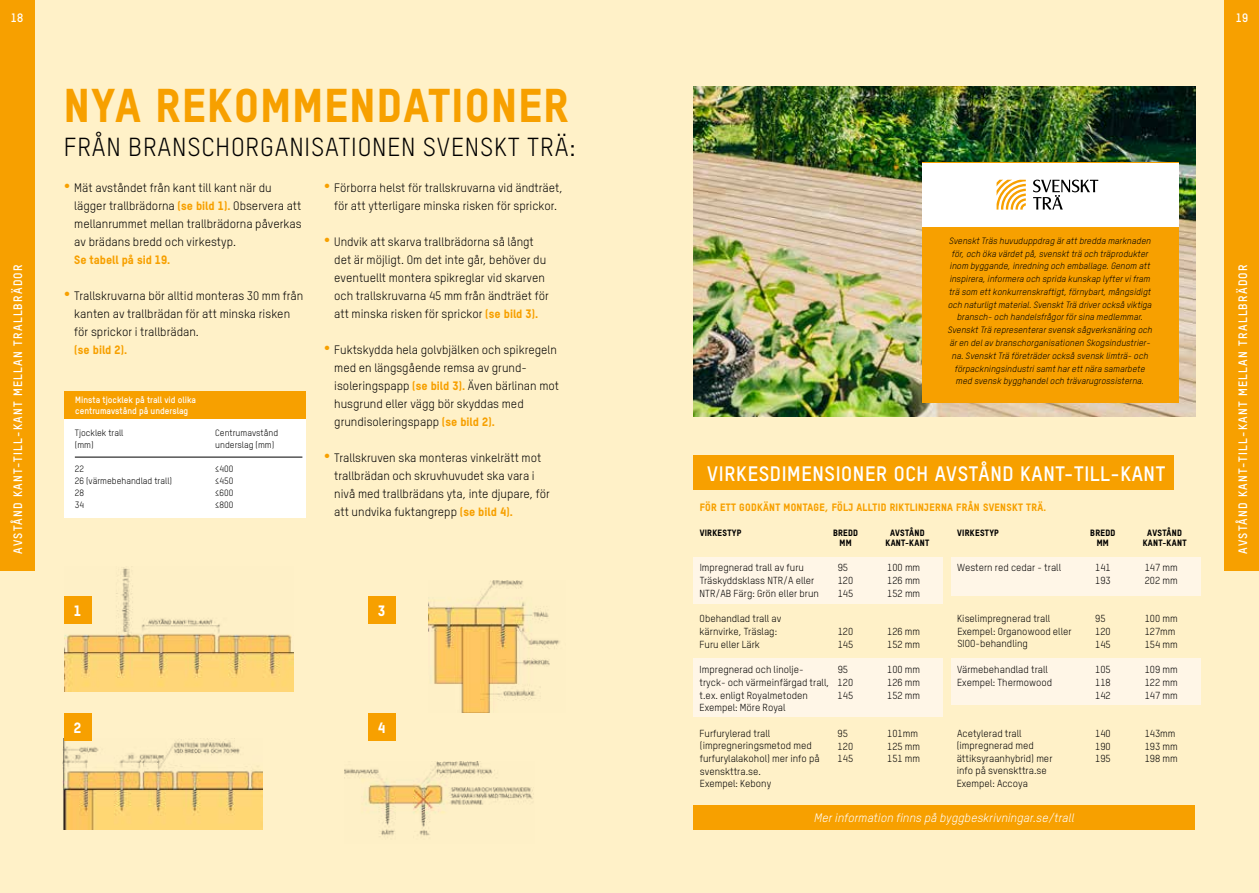
<style>
.page{position:relative;width:1259px;height:893px;background:#fff1c8}
.page>*{position:absolute;margin:0;border:0;box-sizing:border-box;transform-origin:0 0}
.t1{font:800 46.65px "TSTAR";letter-spacing:.03em;color:#f7a000}
.t2{font:25.65px "TSTAR";letter-spacing:.03em;color:#000}
.t3{font:700 20.55px "TSTAR";letter-spacing:.03em;color:#fff}
.t4{font:800 14.7px "TSTAR";color:#fff}
.t5{font:12px/18px "TSTAR";color:#000}
.t6{font:700 12px "TSTAR";letter-spacing:.1em;color:#fff}
.t7{font:italic 12px "TSTAR";color:#fff}
.t8{font:800 12px "TSTAR";color:#f7a000}
.t9{font:800 10.5px "TSTAR";letter-spacing:.03em;color:#f7a000}
.t10{font:10.05px/12.8px "TSTAR";color:#000}
.t11{font:italic 9px/12.8px "TSTAR";color:#000;text-align:center}
.t12{font:9px/12px "TSTAR";color:#000}
.t13{font:800 9px/9.8px "TSTAR";letter-spacing:.03em;color:#000;text-align:center}
.t14{font:700 9px/10.5px "TSTAR";color:#fff}
.s1{font-weight:800;font-size:18px;color:#f7a000}
.s2{font-weight:800;color:#f7a000}
</style>
<div class="page">
<img style="left:693px;top:86px;width:502px;height:331px">
<div style="left:64px;top:396px;width:242px;height:121px;background:#fff"></div>
<div style="left:64px;top:391px;width:242px;height:28px;background:#f7a000"></div>
<div style="left:951px;top:658px;width:249px;height:46px;background:#fff6e7"></div>
<div style="left:693px;top:658px;width:250px;height:59px;background:#fff6e7"></div>
<div style="left:951px;top:557px;width:249px;height:38px;background:#fff6e7"></div>
<div style="left:693px;top:557px;width:250px;height:46px;background:#fff6e7"></div>
<div style="left:693px;top:455px;width:481px;height:34px;background:#f7a000"></div>
<div style="left:1225px;top:0;width:34px;height:571px;background:#f7a000"></div>
<div style="left:0;top:0;width:34px;height:571px;background:#f7a000"></div>
<div style="left:693px;top:805px;width:502px;height:25px;background:#f7a000"></div>
<img style="left:62px;top:738px;width:201px;height:92px">
<img style="left:344px;top:761px;width:190px;height:75px">
<img style="left:64px;top:567px;width:229px;height:124px">
<img style="left:428px;top:580px;width:132px;height:132px">
<div style="left:922px;top:163px;width:256px;height:240px;background:#f7a000"></div>
<div style="left:64px;top:596px;width:27px;height:28px;background:#f7a000"></div>
<div style="left:64px;top:713px;width:27px;height:28px;background:#f7a000"></div>
<div style="left:368px;top:713px;width:27px;height:28px;background:#f7a000"></div>
<div style="left:368px;top:596px;width:27px;height:28px;background:#f7a000"></div>
<div style="left:922px;top:163px;width:256px;height:63px;background:#fff"></div>
<svg style="left:996px;top:180px;width:29px;height:30px"></svg>
<svg style="left:1033px;top:180px;width:65px;height:30px"></svg>
<hr style="left:75px;top:457px;width:227px;height:1px;background:#000">
<p class="t6" style="left:11px;top:10px;width:14px">18</p>
<p class="t6" style="left:1236px;top:10px;width:14px">19</p>
<h1 class="t1" style="left:64px;top:77px;width:506px">NYA REKOMMENDATIONER</h1>
<h2 class="t2" style="left:64px;top:131px;width:513px">FRÅN BRANSCHORGANISATIONEN SVENSKT TRÄ:</h2>
<p class="t5" style="left:74px;top:179px;width:229px;text-indent:-10px"><span class="s1">•</span> Mät avståndet från kant till kant när du lägger trallbrädorna <span class="s2">(se bild 1).</span> Observera att mellanrummet mellan trallbrädorna påverkas av brädans bredd och virkestyp.</p>
<p class="t8" style="left:74px;top:253px;width:97px">Se tabell på sid 19.</p>
<p class="t5" style="left:74px;top:287px;width:230px;text-indent:-10px"><span class="s1">•</span> Trallskruvarna bör alltid monteras 30 mm från kanten av trallbrädan för att minska risken för sprickor i trallbrädan.</p>
<p class="t8" style="left:74px;top:343px;width:54px">(se bild 2).</p>
<p class="t5" style="left:324px;top:179px;width:241px;text-align:center"><span class="s1">•</span> Förborra helst för trallskruvarna vid ändträet, för att ytterligare minska risken för sprickor.</p>
<p class="t5" style="left:334px;top:233px;width:216px;text-indent:-10px"><span class="s1">•</span> Undvik att skarva trallbrädorna så långt det är möjligt. Om det inte går, behöver du eventuellt montera spikreglar vid skarven och trallskruvarna 45 mm från ändträet för att minska risken för sprickor <span class="s2">(se bild 3).</span></p>
<p class="t5" style="left:334px;top:341px;width:226px;text-indent:-10px"><span class="s1">•</span> Fuktskydda hela golvbjälken och spikregeln med en längsgående remsa av grund&shy;isoleringspapp <span class="s2">(se bild 3).</span> Även bärlinan mot husgrund eller vägg bör skyddas med grundisoleringspapp <span class="s2">(se bild 2).</span></p>
<p class="t5" style="left:334px;top:449px;width:217px;text-indent:-10px"><span class="s1">•</span> Trallskruven ska monteras vinkelrätt mot trallbrädan och skruvhuvudet ska vara i nivå med trallbrädans yta, inte djupare, för att undvika fuktangrepp <span class="s2">(se bild 4).</span></p>
<p class="t11" style="left:948px;top:234px;width:206px">Svenskt Träs huvuduppdrag är att bredda marknaden för, och öka värdet på, svenskt trä och träprodukter inom byggande, inredning och emballage. Genom att inspirera, informera och sprida kunskap lyfter vi fram trä som ett konkurrenskraftigt, förnybart, mångsidigt och naturligt material. Svenskt Trä driver också viktiga bransch- och handelsfrågor för sina medlemmar.<br>Svenskt Trä representerar svensk sågverksnäring och är en del av branschorganisationen Skogsindustrier&shy;na. Svenskt Trä företräder också svensk limträ- och förpackningsindustri samt har ett nära samarbete med svensk bygghandel och trävarugrossisterna.</p>
<p class="t6" style="left:11px;top:554px;width:291px;rotate:-90deg">AVSTÅND KANT-TILL-KANT MELLAN TRALLBRÄDOR</p>
<p class="t6" style="left:1235px;top:554px;width:291px;rotate:-90deg">AVSTÅND KANT-TILL-KANT MELLAN TRALLBRÄDOR</p>
<p class="t14" style="left:75px;top:395px;width:122px">Minsta tjocklek på trall vid olika centrumavstånd på underslag</p>
<p class="t12" style="left:215px;top:427px;width:64px">Centrumavstånd underslag (mm)</p>
<p class="t12" style="left:215px;top:463px;width:20px;text-align:justify">≤400 ≤450 ≤600 ≤800</p>
<p class="t12" style="left:75px;top:427px;width:50px">Tjocklek trall (mm)</p>
<p class="t12" style="left:75px;top:463px;width:99px">22<br>26 (värmebehandlad trall)<br>28<br>34</p>
<h3 class="t3" style="left:707px;top:461px;width:459px">VIRKESDIMENSIONER OCH AVSTÅND KANT-TILL-KANT</h3>
<p class="t9" style="left:699px;top:501px;width:348px">FÖR ETT GODKÄNT MONTAGE, FÖLJ ALLTID RIKTLINJERNA FRÅN SVENSKT TRÄ.</p>
<p class="t13" style="left:885px;top:527px;width:45px">AVSTÅND<br>KANT-KANT</p>
<p class="t13" style="left:1142px;top:527px;width:45px">AVSTÅND<br>KANT-KANT</p>
<p class="t13" style="left:699px;top:527px;width:43px">VIRKESTYP</p>
<p class="t10" style="left:699px;top:561px;width:106px">Impregnerad trall av furu</p>
<p class="t10" style="left:837px;top:561px;width:12px">95</p>
<p class="t10" style="left:887px;top:561px;width:35px">100 mm</p>
<p class="t10" style="left:699px;top:574px;width:116px">Träskyddsklass NTR/A eller</p>
<p class="t10" style="left:837px;top:574px;width:17px">120</p>
<p class="t10" style="left:887px;top:574px;width:35px">126 mm</p>
<p class="t10" style="left:699px;top:586px;width:121px">NTR/AB Färg: Grön eller brun</p>
<p class="t10" style="left:837px;top:586px;width:17px">145</p>
<p class="t10" style="left:887px;top:586px;width:35px">152 mm</p>
<p class="t10" style="left:699px;top:612px;width:83px">Obehandlad trall av kärnvirke, Träslag:</p>
<p class="t13" style="left:957px;top:527px;width:43px">VIRKESTYP</p>
<p class="t10" style="left:957px;top:561px;width:105px">Western red cedar - trall</p>
<p class="t10" style="left:1095px;top:561px;width:17px">141</p>
<p class="t10" style="left:1144px;top:561px;width:35px">147 mm</p>
<p class="t10" style="left:1095px;top:574px;width:17px">193</p>
<p class="t10" style="left:1144px;top:574px;width:35px">202 mm</p>
<p class="t10" style="left:957px;top:612px;width:94px">Kiselimpregnerad trall</p>
<p class="t10" style="left:1095px;top:612px;width:12px">95</p>
<p class="t10" style="left:1144px;top:612px;width:35px">100 mm</p>
<p class="t10" style="left:1095px;top:625px;width:17px">120</p>
<p class="t10" style="left:1144px;top:625px;width:32px">127mm</p>
<p class="t10" style="left:1095px;top:637px;width:17px">145</p>
<p class="t10" style="left:1144px;top:637px;width:35px">154 mm</p>
<p class="t10" style="left:957px;top:663px;width:92px">Värmebehandlad trall</p>
<p class="t10" style="left:1095px;top:663px;width:17px">105</p>
<p class="t10" style="left:1144px;top:663px;width:35px">109 mm</p>
<p class="t10" style="left:957px;top:676px;width:97px">Exempel: Thermowood</p>
<p class="t10" style="left:1095px;top:676px;width:17px">118</p>
<p class="t10" style="left:1144px;top:676px;width:35px">122 mm</p>
<p class="t10" style="left:1095px;top:689px;width:17px">142</p>
<p class="t10" style="left:1144px;top:689px;width:35px">147 mm</p>
<p class="t10" style="left:957px;top:727px;width:66px">Acetylerad trall</p>
<p class="t10" style="left:1095px;top:727px;width:17px">140</p>
<p class="t10" style="left:1144px;top:727px;width:32px">143mm</p>
<p class="t10" style="left:1095px;top:740px;width:17px">190</p>
<p class="t10" style="left:1144px;top:740px;width:35px">193 mm</p>
<p class="t10" style="left:1095px;top:752px;width:17px">195</p>
<p class="t10" style="left:1144px;top:752px;width:35px">198 mm</p>
<p class="t13" style="left:833px;top:528px;width:27px">BREDD<br>MM</p>
<p class="t13" style="left:1090px;top:528px;width:27px">BREDD<br>MM</p>
<p class="t4" style="left:74px;top:601px;width:9px">1</p>
<p class="t4" style="left:378px;top:601px;width:9px">3</p>
<p class="t10" style="left:957px;top:625px;width:116px">Exempel: Organowood eller<br>SIOO-behandling</p>
<p class="t10" style="left:837px;top:625px;width:17px">120</p>
<p class="t10" style="left:887px;top:625px;width:35px">126 mm</p>
<p class="t10" style="left:699px;top:637px;width:62px">Furu eller Lärk</p>
<p class="t10" style="left:837px;top:637px;width:17px">145</p>
<p class="t10" style="left:887px;top:637px;width:35px">152 mm</p>
<p class="t10" style="left:699px;top:663px;width:106px">Impregnerad och linolje-</p>
<p class="t10" style="left:837px;top:663px;width:12px">95</p>
<p class="t10" style="left:887px;top:663px;width:35px">100 mm</p>
<p class="t10" style="left:699px;top:676px;width:155px">tryck- och värmeinfärgad trall, 120</p>
<p class="t10" style="left:887px;top:676px;width:35px">126 mm</p>
<p class="t10" style="left:699px;top:689px;width:110px">t.ex. enligt Royalmetoden</p>
<p class="t10" style="left:837px;top:689px;width:17px">145</p>
<p class="t10" style="left:887px;top:689px;width:35px">152 mm</p>
<p class="t10" style="left:699px;top:701px;width:88px">Exempel: Möre Royal</p>
<p class="t10" style="left:699px;top:727px;width:72px">Furfurylerad trall</p>
<p class="t10" style="left:837px;top:727px;width:12px">95</p>
<p class="t10" style="left:887px;top:727px;width:32px">101mm</p>
<p class="t10" style="left:837px;top:740px;width:17px">120</p>
<p class="t10" style="left:887px;top:740px;width:35px">125 mm</p>
<p class="t10" style="left:837px;top:752px;width:17px">145</p>
<p class="t10" style="left:887px;top:752px;width:35px">151 mm</p>
<p class="t4" style="left:74px;top:718px;width:9px">2</p>
<p class="t4" style="left:378px;top:718px;width:9px">4</p>
<p class="t10" style="left:700px;top:739px;width:121px">(impregneringsmetod med furfurylalakohol) mer info på svenskttra.se.<br>Exempel: Kebony</p>
<p class="t10" style="left:956px;top:739px;width:97px">(impregnerad med ättiksyraanhybrid) mer info på svenskttra.se<br>Exempel: Accoya</p>
<p class="t7" style="left:814px;top:811px;width:262px">Mer information finns på byggbeskrivningar.se/trall</p>
</div>
